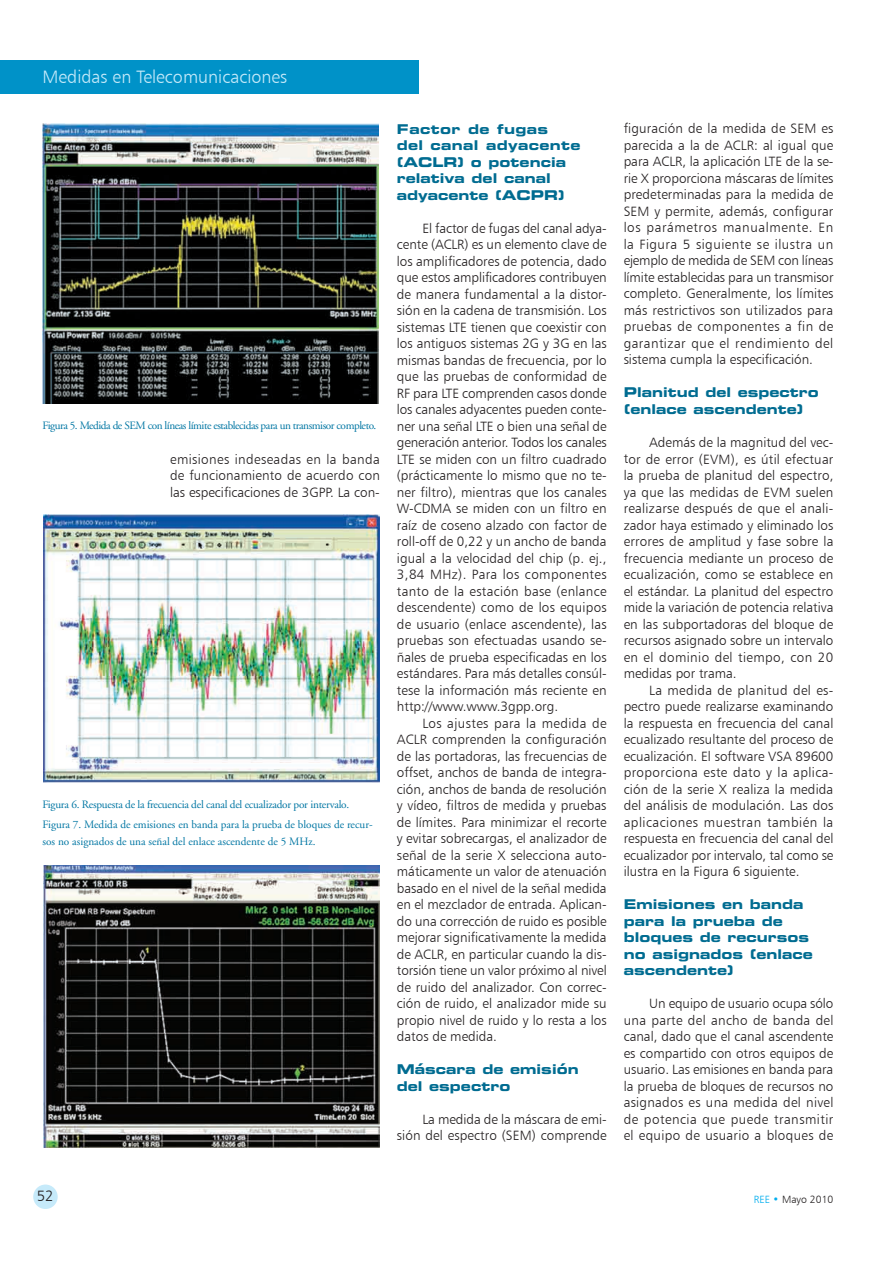
<style>
.page{position:relative;width:893px;height:1263px;background:#fff}
.page>*{position:absolute;margin:0;border:0;box-sizing:border-box;transform-origin:0 0}
.t1{font:18px "Humanist 777 BT Light B";color:#c6eafa}
.t2{font:15px "Humanist 777 BT Light B";color:#231f20}
.t3{font:13.5px/16.5px "Humanist 777 BT Light B";color:#231f20;text-align:justify}
.t4{font:13.5px/16.5px "Eurostile Bold Extended Two";color:#006c91}
.t5{font:11.25px/20.4px "Adobe Garamond";letter-spacing:-.02em;color:#0076a3}
.t6{font:11.25px "Adobe Garamond";letter-spacing:-.04em;color:#0076a3}
.t7{font:11.25px "Adobe Garamond";color:#0076a3}
.t8{font:10.5px "Humanist 777 BT Light B";color:#231f20}
.s1{color:#00aeef}
</style>
<div class="page">
<div style="left:33px;top:1184px;width:25px;height:25px;background:#c6eafa;border-radius:50%"></div>
<div style="left:0;top:61px;width:419px;height:33px;background:#0092c8"></div>
<img style="left:43px;top:123px;width:335px;height:281px">
<img style="left:44px;top:515px;width:336px;height:268px">
<img style="left:44px;top:866px;width:336px;height:282px">
<h1 class="t1" style="left:43px;top:65px;width:246px">Medidas en Telecomunicaciones</h1>
<p class="t6" style="left:43px;top:419px;width:335px">Figura 5. Medida de SEM con líneas límite establecidas para un transmisor completo.</p>
<p class="t3" style="left:170px;top:450px;width:211px">emisiones indeseadas en la banda de funcionamiento de acuerdo con las especificaciones de 3GPP. La con-</p>
<p class="t5" style="left:42px;top:794px;width:332px">Figura 6. Respuesta de la frecuencia del canal del ecualizador por intervalo.<br>Figura 7. Medida de emisiones en banda para la prueba de bloques de recur-</p>
<p class="t7" style="left:43px;top:835px;width:274px">sos no asignados de una señal del enlace ascendente de 5 MHz.</p>
<p class="t4" style="left:397px;top:120px;width:185px">Factor de fugas<br>del canal adyacente (ACLR) o potencia relativa del canal adyacente (ACPR)</p>
<p class="t3" style="left:397px;top:220px;width:211px;text-indent:26px">El factor de fugas del canal adya&shy;cente (ACLR) es un elemento clave de los amplificadores de potencia, dado que estos amplificadores contribuyen de manera fundamental a la distor&shy;sión en la cadena de transmisión. Los sistemas LTE tienen que coexistir con los antiguos sistemas 2G y 3G en las mismas bandas de frecuencia, por lo que las pruebas de conformidad de RF para LTE comprenden casos donde los canales adyacentes pueden conte&shy;ner una señal LTE o bien una señal de generación anterior. Todos los canales LTE se miden con un filtro cuadrado (prácticamente lo mismo que no te&shy;ner filtro), mientras que los canales W-CDMA se miden con un filtro en raíz de coseno alzado con factor de roll-off de 0,22 y un ancho de banda igual a la velocidad del chip (p. ej., 3,84 MHz). Para los componentes tanto de la estación base (enlance descendente) como de los equipos de usuario (enlace ascendente), las pruebas son efectuadas usando se&shy;ñales de prueba especificadas en los estándares. Para más detalles consúl&shy;tese la información más reciente en http://www.www.3gpp.org.</p>
<p class="t3" style="left:397px;top:715px;width:211px;text-indent:26px">Los ajustes para la medida de ACLR comprenden la configuración de las portadoras, las frecuencias de offset, anchos de banda de integra&shy;ción, anchos de banda de resolución y vídeo, filtros de medida y pruebas de límites. Para minimizar el recorte y evitar sobrecargas, el analizador de señal de la serie X selecciona auto&shy;máticamente un valor de atenuación basado en el nivel de la señal medida en el mezclador de entrada. Aplican&shy;do una corrección de ruido es posible mejorar significativamente la medida de ACLR, en particular cuando la dis&shy;torsión tiene un valor próximo al nivel de ruido del analizador. Con correc&shy;ción de ruido, el analizador mide su propio nivel de ruido y lo resta a los datos de medida.</p>
<p class="t4" style="left:397px;top:1061px;width:183px">Máscara de emisión del espectro</p>
<p class="t3" style="left:397px;top:1111px;width:211px;text-align:right">La medida de la máscara de emi&shy;sión del espectro (SEM) comprende</p>
<p class="t3" style="left:624px;top:120px;width:211px">figuración de la medida de SEM es parecida a la de ACLR: al igual que para ACLR, la aplicación LTE de la se&shy;rie X proporciona máscaras de límites predeterminadas para la medida de SEM y permite, además, configurar los parámetros manualmente. En la Figura 5 siguiente se ilustra un ejemplo de medida de SEM con líneas límite establecidas para un transmisor completo. Generalmente, los límites más restrictivos son utilizados para pruebas de componentes a fin de garantizar que el rendimiento del sistema cumpla la especificación.</p>
<p class="t4" style="left:624px;top:384px;width:197px">Planitud del espectro (enlace ascendente)</p>
<p class="t3" style="left:624px;top:434px;width:211px;text-indent:26px">Además de la magnitud del vec&shy;tor de error (EVM), es útil efectuar la prueba de planitud del espectro, ya que las medidas de EVM suelen realizarse después de que el anali&shy;zador haya estimado y eliminado los errores de amplitud y fase sobre la frecuencia mediante un proceso de ecualización, como se establece en el estándar. La planitud del espectro mide la variación de potencia relativa en las subportadoras del bloque de recursos asignado sobre un intervalo en el dominio del tiempo, con 20 medidas por trama.</p>
<p class="t3" style="left:624px;top:681px;width:211px;text-indent:25px">La medida de planitud del es&shy;pectro puede realizarse examinando la respuesta en frecuencia del canal ecualizado resultante del proceso de ecualización. El software VSA 89600 proporciona este dato y la aplica&shy;ción de la serie X realiza la medida del análisis de modulación. Las dos aplicaciones muestran también la respuesta en frecuencia del canal del ecualizador por intervalo, tal como se ilustra en la Figura 6 siguiente.</p>
<p class="t4" style="left:624px;top:896px;width:191px">Emisiones en banda para la prueba de bloques de recursos no asignados (enlace ascendente)</p>
<p class="t3" style="left:624px;top:995px;width:211px;text-indent:26px">Un equipo de usuario ocupa sólo una parte del ancho de banda del canal, dado que el canal ascendente es compartido con otros equipos de usuario. Las emisiones en banda para la prueba de bloques de recursos no asignados es una medida del nivel de potencia que puede transmitir el equipo de usuario a bloques de</p>
<p class="t2" style="left:37px;top:1186px;width:18px">52</p>
<p class="t8" style="left:754px;top:1193px;width:81px"><span class="s1">REE •</span> Mayo 2010</p>
</div>
